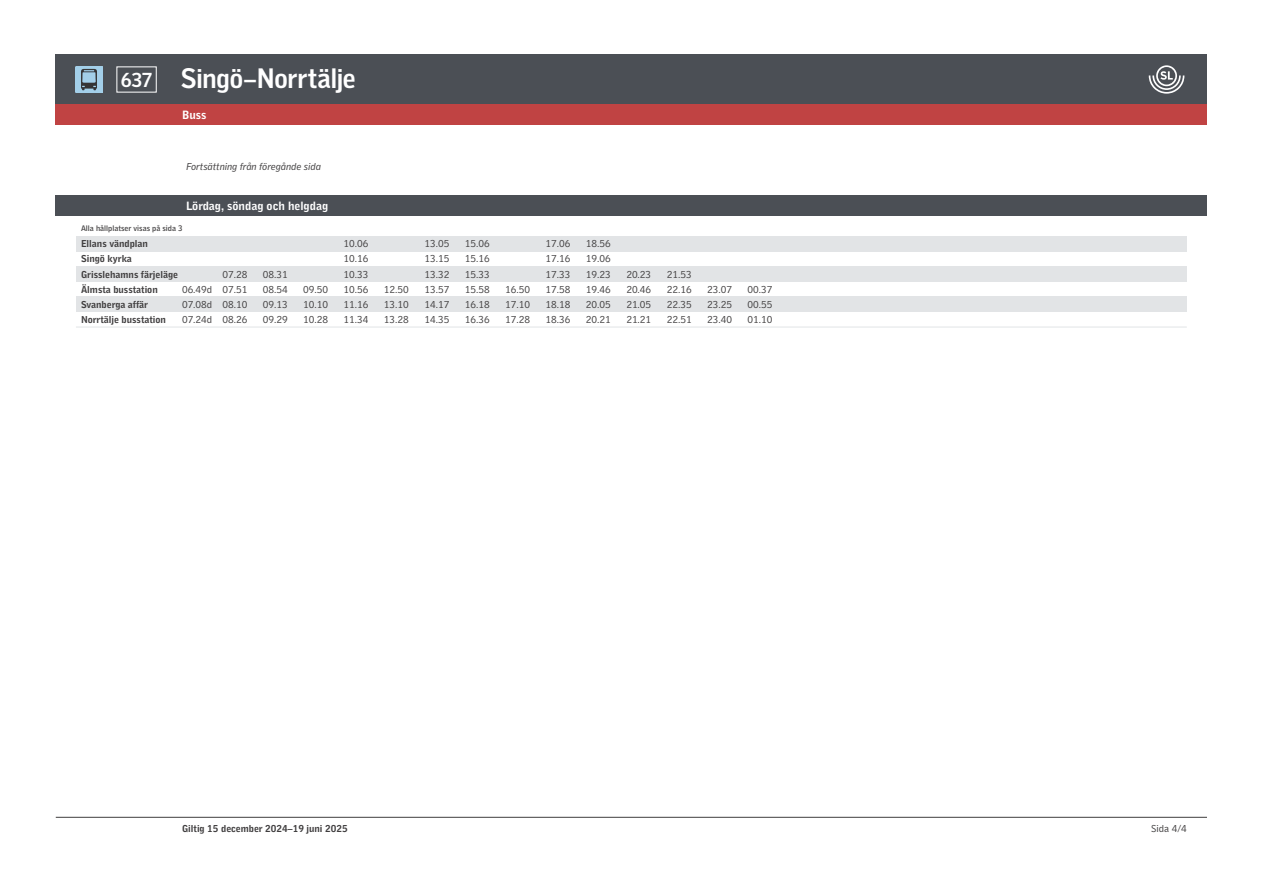
<style>
.page{position:relative;width:1263px;height:893px;background:#fff}
.page>*{position:absolute;margin:0;border:0;box-sizing:border-box;transform-origin:0 0}
.t1{font:700 26.7px "SL Gothic Display";letter-spacing:-.005em;color:#fff}
.t2{font:700 12.15px "SL Gothic Timetable 2";color:#fff}
.t3{font:10.05px/15.1px "SL Gothic Timetable 2";color:#3f3d3e;text-align:justify}
.t4{font:700 10.05px/15.1px "SL Gothic Timetable 2";color:#3f3d3e}
.t5{font:italic 10.05px "SL Gothic Timetable 2";color:#3f3d3e}
.t6{font:500 8.1px "SL Gothic Timetable 2";color:#3f3d3e}
.s1{font-size:19.2px}
</style>
<div class="page">
<div style="left:56px;top:54px;width:1151px;height:51px;background:#4b4f55"></div>
<img style="left:76px;top:66px;width:26px;height:27px">
<div style="left:56px;top:105px;width:1151px;height:20px;background:#c04343"></div>
<hr style="left:56px;top:817px;width:1151px;height:1px;background:#3f3d3e">
<svg style="left:1149px;top:65px;width:35px;height:29px"></svg>
<div style="left:56px;top:196px;width:1151px;height:20px;background:#4b4f55"></div>
<div style="left:76px;top:236px;width:1111px;height:15px;background:#e2e4e6"></div>
<div style="left:76px;top:266px;width:1111px;height:15px;background:#e2e4e6"></div>
<div style="left:76px;top:297px;width:1111px;height:15px;background:#e2e4e6"></div>
<h1 class="t1" style="left:121px;top:63px;width:236px"><span class="s1">637</span> Singö–Norrtälje</h1>
<p class="t2" style="left:182px;top:111px;width:26px">Buss</p>
<p class="t5" style="left:186px;top:163px;width:136px">Fortsättning från föregånde sida</p>
<p class="t2" style="left:186px;top:202px;width:144px">Lördag, söndag och helgdag</p>
<p class="t6" style="left:81px;top:223px;width:103px">Alla hållplatser visas på sida 3</p>
<p class="t4" style="left:81px;top:237px;width:99px">Ellans vändplan<br>Singö kyrka<br>Grisslehamns färjeläge<br>Älmsta busstation<br>Svanberga affär<br>Norrtälje busstation</p>
<p class="t3" style="left:182px;top:283px;width:32px">06.49d 07.08d 07.24d</p>
<p class="t3" style="left:222px;top:267px;width:26px">07.28<br>07.51<br>08.10<br>08.26</p>
<p class="t3" style="left:263px;top:267px;width:26px">08.31<br>08.54<br>09.13<br>09.29</p>
<p class="t3" style="left:303px;top:283px;width:26px">09.50<br>10.10<br>10.28</p>
<p class="t3" style="left:344px;top:237px;width:26px">10.06<br>10.16<br>10.33<br>10.56<br>11.16<br>11.34</p>
<p class="t3" style="left:384px;top:283px;width:26px">12.50<br>13.10<br>13.28</p>
<p class="t3" style="left:424px;top:237px;width:26px">13.05<br>13.15<br>13.32<br>13.57<br>14.17<br>14.35</p>
<p class="t3" style="left:465px;top:237px;width:26px">15.06<br>15.16<br>15.33<br>15.58<br>16.18<br>16.36</p>
<p class="t3" style="left:505px;top:283px;width:26px">16.50<br>17.10<br>17.28</p>
<p class="t3" style="left:546px;top:237px;width:26px">17.06<br>17.16<br>17.33<br>17.58<br>18.18<br>18.36</p>
<p class="t3" style="left:586px;top:237px;width:26px">18.56<br>19.06<br>19.23<br>19.46<br>20.05<br>20.21</p>
<p class="t3" style="left:626px;top:267px;width:26px">20.23<br>20.46<br>21.05<br>21.21</p>
<p class="t3" style="left:667px;top:267px;width:26px">21.53<br>22.16<br>22.35<br>22.51</p>
<p class="t3" style="left:707px;top:283px;width:26px">23.07<br>23.25<br>23.40</p>
<p class="t3" style="left:748px;top:283px;width:26px">00.37<br>00.55<br>01.10</p>
<p class="t4" style="left:182px;top:822px;width:167px">Giltig 15 december 2024–19 juni 2025</p>
<p class="t3" style="left:1151px;top:822px;width:37px">Sida 4/4</p>
</div>
